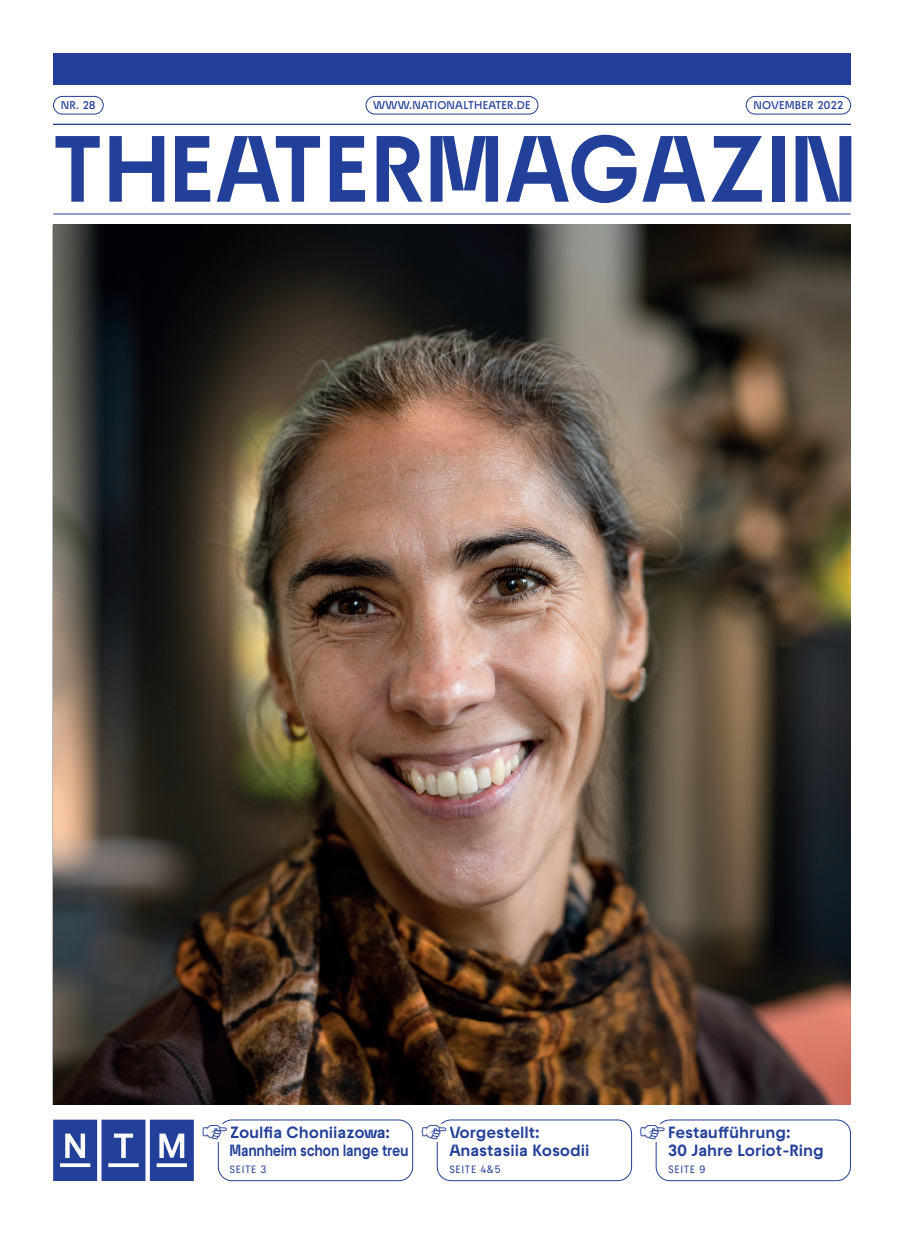
<style>
.page{position:relative;width:904px;height:1241px;background:#fff}
.page>*{position:absolute;margin:0;border:0;box-sizing:border-box;transform-origin:0 0}
.t1{font:700 93.75px "Raptor V2 Premium";letter-spacing:.01em;color:#223f99}
.t2{font:500 19.62px "Raptor V2 Premium";color:#223f99}
.t3{font:700 16.25px/17.5px "Raptor V2 Premium";letter-spacing:-.01em;color:#223f99}
.t4{font:600 11.25px "Raptor V2 Premium";letter-spacing:.02em;color:#223f99}
.t5{font:500 10.62px "Raptor V2 Premium";letter-spacing:.06em;color:#223f99}
</style>
<div class="page">
<img style="left:53px;top:225px;width:797px;height:879px">
<div style="left:366px;top:96px;width:172px;height:18px;border:1px solid #223f99;border-radius:9px"></div>
<div style="left:746px;top:96px;width:105px;height:18px;border:1px solid #223f99;border-radius:9px"></div>
<div style="left:53px;top:96px;width:51px;height:18px;border:1px solid #223f99;border-radius:9px"></div>
<svg style="left:53px;top:1119px;width:141px;height:61px"></svg>
<hr style="left:53px;top:214px;width:797px;height:1px;background:#223f99">
<hr style="left:53px;top:124px;width:797px;height:1px;background:#223f99">
<div style="left:53px;top:53px;width:797px;height:32px;background:#223f99"></div>
<div style="left:218px;top:1119px;width:195px;height:61px;border:1px solid #223f99;border-radius:14px"></div>
<div style="left:437px;top:1119px;width:195px;height:61px;border:1px solid #223f99;border-radius:14px"></div>
<div style="left:656px;top:1119px;width:194px;height:61px;border:1px solid #223f99;border-radius:14px"></div>
<div style="left:201px;top:1123px;width:29px;height:17px;background:#fff"></div>
<div style="left:420px;top:1123px;width:29px;height:17px;background:#fff"></div>
<div style="left:639px;top:1123px;width:29px;height:17px;background:#fff"></div>
<p class="t4" style="left:61px;top:97px;width:36px">NR. 28</p>
<p class="t4" style="left:373px;top:97px;width:159px">WWW.NATIONALTHEATER.DE</p>
<p class="t4" style="left:753px;top:97px;width:91px">NOVEMBER 2022</p>
<h1 class="t1" style="left:53px;top:100px;width:806px">THEATERMAGAZIN</h1>
<p class="t2" style="left:201px;top:1118px;width:29px">☞</p>
<p class="t2" style="left:420px;top:1118px;width:29px">☞</p>
<p class="t2" style="left:639px;top:1118px;width:29px">☞</p>
<p class="t3" style="left:229px;top:1122px;width:181px">Zoulfia Choniiazowa:<br>Mannheim schon lange treu</p>
<p class="t5" style="left:229px;top:1161px;width:38px">SEITE 3</p>
<p class="t3" style="left:668px;top:1122px;width:157px">Festaufführung:<br>30 Jahre Loriot-Ring</p>
<p class="t5" style="left:668px;top:1161px;width:39px">SEITE 9</p>
<p class="t3" style="left:449px;top:1122px;width:141px">Vorgestellt:<br>Anastasiia Kosodii</p>
<p class="t5" style="left:449px;top:1161px;width:53px">SEITE 4&amp;5</p>
</div>
